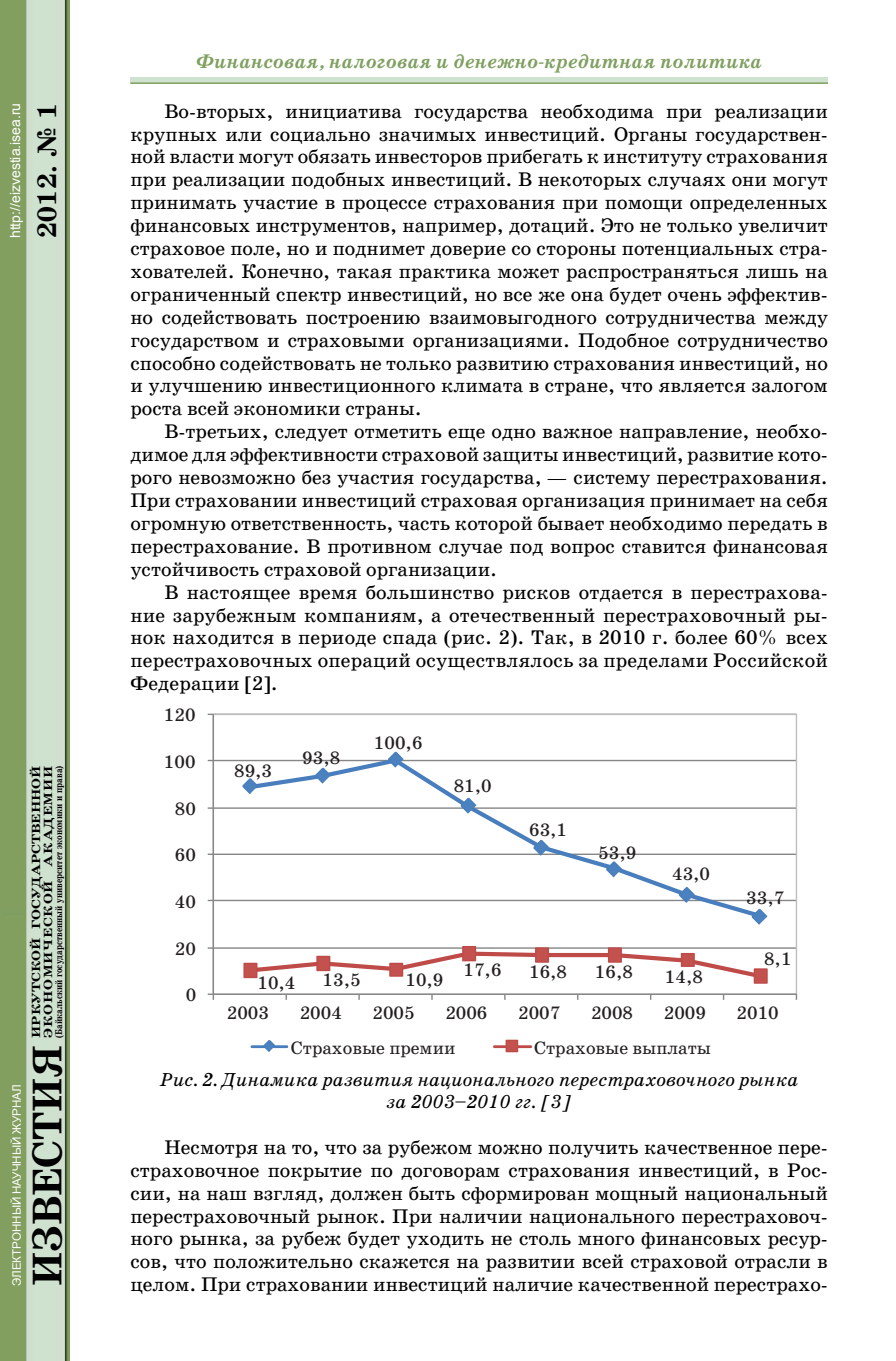
<style>
.page{position:relative;width:896px;height:1361px;background:#fff}
.page>*{position:absolute;margin:0;border:0;box-sizing:border-box;transform-origin:0 0}
.t1{font:700 42px "School Book C";color:#000}
.t2{font:700 27px "School Book C";color:#000}
.t3{font:20px/22.8px "School Book C";color:#000;text-align:justify}
.t4{font:italic 700 20px "School Book C";color:#80a061}
.t5{font:italic 19px/22px "School Book C";color:#000;text-align:center}
.t6{font:18.2px "School Book C";color:#231f20}
.t7{font:14px "Arial";color:#fff}
.t8{font:700 12px/12px "School Book C";color:#000;scale:1.25 1}
.t9{font:11.6px "Arial";color:#fff}
.t10{font:700 10px "School Book C";color:#000;scale:.85 1}
</style>
<div class="page">
<div style="left:130px;top:77px;width:698px;height:7px;background:#cfe1cf"></div>
<img style="left:0;top:0;width:70px;height:1361px">
<hr style="left:130px;top:82px;width:698px;height:2px;background:#80a061">
<hr style="left:213px;top:760px;width:583px;height:1px;background:#878686">
<hr style="left:213px;top:807px;width:583px;height:2px;background:#878686">
<hr style="left:213px;top:853px;width:583px;height:2px;background:#878686">
<hr style="left:213px;top:900px;width:583px;height:1px;background:#878686">
<hr style="left:213px;top:947px;width:583px;height:1px;background:#878686">
<hr style="left:213px;top:714px;width:1px;height:280px;background:#878686">
<hr style="left:213px;top:993px;width:583px;height:2px;background:#878686">
<svg style="left:208px;top:993px;width:6px;height:7px"></svg>
<svg style="left:245px;top:759px;width:520px;height:156px"></svg>
<svg style="left:242px;top:776px;width:18px;height:19px"></svg>
<svg style="left:313px;top:766px;width:19px;height:19px"></svg>
<svg style="left:386px;top:751px;width:19px;height:18px"></svg>
<svg style="left:459px;top:796px;width:19px;height:19px"></svg>
<svg style="left:532px;top:838px;width:19px;height:19px"></svg>
<svg style="left:604px;top:860px;width:19px;height:19px"></svg>
<svg style="left:677px;top:885px;width:19px;height:19px"></svg>
<svg style="left:750px;top:907px;width:18px;height:18px"></svg>
<svg style="left:245px;top:949px;width:508px;height:30px"></svg>
<div style="left:244px;top:963px;width:13px;height:14px;background:#c3514e"></div>
<div style="left:243px;top:962px;width:14px;height:16px;border:1px solid #bf4b49"></div>
<div style="left:317px;top:956px;width:13px;height:14px;background:#c3514e"></div>
<div style="left:316px;top:955px;width:14px;height:16px;border:1px solid #bf4b49"></div>
<div style="left:390px;top:963px;width:12px;height:13px;background:#c3514e"></div>
<div style="left:389px;top:962px;width:14px;height:14px;border:1px solid #bf4b49"></div>
<div style="left:463px;top:946px;width:12px;height:14px;background:#c3514e"></div>
<div style="left:462px;top:946px;width:14px;height:15px;border:1px solid #bf4b49"></div>
<div style="left:536px;top:948px;width:12px;height:14px;background:#c3514e"></div>
<div style="left:535px;top:947px;width:14px;height:15px;border:1px solid #bf4b49"></div>
<div style="left:608px;top:948px;width:13px;height:14px;background:#c3514e"></div>
<div style="left:608px;top:947px;width:14px;height:15px;border:1px solid #bf4b49"></div>
<div style="left:681px;top:953px;width:13px;height:13px;background:#c3514e"></div>
<div style="left:681px;top:953px;width:14px;height:14px;border:1px solid #bf4b49"></div>
<div style="left:754px;top:969px;width:13px;height:14px;background:#c3514e"></div>
<div style="left:753px;top:968px;width:15px;height:15px;border:1px solid #bf4b49"></div>
<hr style="left:252px;top:1045px;width:35px;height:3px;background:#487ebd">
<svg style="left:262px;top:1040px;width:15px;height:12px"></svg>
<hr style="left:494px;top:1045px;width:37px;height:3px;background:#bf4b49">
<div style="left:506px;top:1040px;width:11px;height:11px;background:#c3514e"></div>
<div style="left:505px;top:1039px;width:13px;height:13px;border:1px solid #bf4b49"></div>
<p class="t7" style="left:6px;top:238px;width:137px;rotate:-90deg">http://eizvestia.isea.ru</p>
<h2 class="t2" style="left:32px;top:238px;width:136px;rotate:-90deg">2012. № 1</h2>
<p class="t9" style="left:9px;top:1286px;width:203px;rotate:-90deg">ЭЛЕКТРОННЫЙ НАУЧНЫЙ ЖУРНАЛ</p>
<p class="t8" style="left:30px;top:1037px;width:219px;rotate:-90deg">ИРКУТСКОЙ ГОСУДАРСТВЕННОЙ<br>ЭКОНОМИЧЕСКОЙ АКАДЕМИИ</p>
<p class="t10" style="left:53px;top:1037px;width:322px;rotate:-90deg">(Байкальский государственный университет экономики и права)</p>
<h1 class="t1" style="left:24px;top:1286px;width:243px;rotate:-90deg">ИЗВЕСТИЯ</h1>
<p class="t4" style="left:196px;top:51px;width:567px">Финансовая, налоговая и денежно-кредитная политика</p>
<p class="t3" style="left:130px;top:100px;width:699px;text-indent:34px">Во-вторых, инициатива государства необходима при реализации крупных или социально значимых инвестиций. Органы государствен&shy;ной власти могут обязать инвесторов прибегать к институту страхования при реализации подобных инвестиций. В некоторых случаях они могут принимать участие в процессе страхования при помощи определенных финансовых инструментов, например, дотаций. Это не только увеличит страховое поле, но и поднимет доверие со стороны потенциальных стра&shy;хователей. Конечно, такая практика может распространяться лишь на ограниченный спектр инвестиций, но все же она будет очень эффектив&shy;но содействовать построению взаимовыгодного сотрудничества между государством и страховыми организациями. Подобное сотрудничество способно содействовать не только развитию страхования инвестиций, но и улучшению инвестиционного климата в стране, что является залогом роста всей экономики страны.</p>
<p class="t3" style="left:130px;top:420px;width:699px;text-indent:34px">В-третьих, следует отметить еще одно важное направление, необхо&shy;димое для эффективности страховой защиты инвестиций, развитие кото&shy;рого невозможно без участия государства, — систему перестрахования.<br>При страховании инвестиций страховая организация принимает на себя огромную ответственность, часть которой бывает необходимо передать в перестрахование. В противном случае под вопрос ставится финансовая устойчивость страховой организации.</p>
<p class="t3" style="left:130px;top:580px;width:699px;text-indent:34px">В настоящее время большинство рисков отдается в перестрахова&shy;ние зарубежным компаниям, а отечественный перестраховочный ры&shy;нок находится в периоде спада (рис. 2). Так, в 2010 г. более 60% всех перестраховочных операций осуществлялось за пределами Российской Федерации [2].</p>
<p class="t6" style="left:164px;top:705px;width:33px">120</p>
<p class="t6" style="left:164px;top:752px;width:33px">100</p>
<p class="t6" style="left:175px;top:798px;width:23px">80</p>
<p class="t6" style="left:175px;top:845px;width:23px">60</p>
<p class="t6" style="left:175px;top:892px;width:23px">40</p>
<p class="t6" style="left:175px;top:939px;width:23px">20</p>
<p class="t6" style="left:186px;top:985px;width:12px">0</p>
<p class="t6" style="left:234px;top:761px;width:40px">89,3</p>
<p class="t6" style="left:302px;top:748px;width:40px">93,8</p>
<p class="t6" style="left:374px;top:733px;width:50px">100,6</p>
<p class="t6" style="left:454px;top:776px;width:40px">81,0</p>
<p class="t6" style="left:529px;top:820px;width:40px">63,1</p>
<p class="t6" style="left:598px;top:843px;width:40px">53,9</p>
<p class="t6" style="left:672px;top:864px;width:40px">43,0</p>
<p class="t6" style="left:257px;top:972px;width:40px">10,4</p>
<p class="t6" style="left:323px;top:970px;width:40px">13,5</p>
<p class="t6" style="left:405px;top:970px;width:40px">10,9</p>
<p class="t6" style="left:463px;top:960px;width:40px">17,6</p>
<p class="t6" style="left:529px;top:962px;width:40px">16,8</p>
<p class="t6" style="left:595px;top:962px;width:40px">16,8</p>
<p class="t6" style="left:665px;top:967px;width:40px">14,8</p>
<p class="t6" style="left:746px;top:888px;width:40px">33,7</p>
<p class="t6" style="left:764px;top:949px;width:29px">8,1</p>
<p class="t6" style="left:227px;top:1003px;width:44px">2003</p>
<p class="t6" style="left:300px;top:1003px;width:44px">2004</p>
<p class="t6" style="left:372px;top:1003px;width:44px">2005</p>
<p class="t6" style="left:445px;top:1003px;width:44px">2006</p>
<p class="t6" style="left:518px;top:1003px;width:44px">2007</p>
<p class="t6" style="left:591px;top:1003px;width:44px">2008</p>
<p class="t6" style="left:664px;top:1003px;width:44px">2009</p>
<p class="t6" style="left:736px;top:1003px;width:44px">2010</p>
<p class="t6" style="left:291px;top:1038px;width:166px">Страховые премии</p>
<p class="t6" style="left:534px;top:1038px;width:179px">Страховые выплаты</p>
<p class="t5" style="left:160px;top:1068px;width:640px">Рис. 2. Динамика развития национального перестраховочного рынка за 2003–2010 гг. [3]</p>
<p class="t3" style="left:130px;top:1136px;width:699px;text-indent:34px">Несмотря на то, что за рубежом можно получить качественное пере&shy;страховочное покрытие по договорам страхования инвестиций, в Рос&shy;сии, на наш взгляд, должен быть сформирован мощный национальный перестраховочный рынок. При наличии национального перестраховоч&shy;ного рынка, за рубеж будет уходить не столь много финансовых ресур&shy;сов, что положительно скажется на развитии всей страховой отрасли в целом. При страховании инвестиций наличие качественной перестрахо-</p>
</div>
